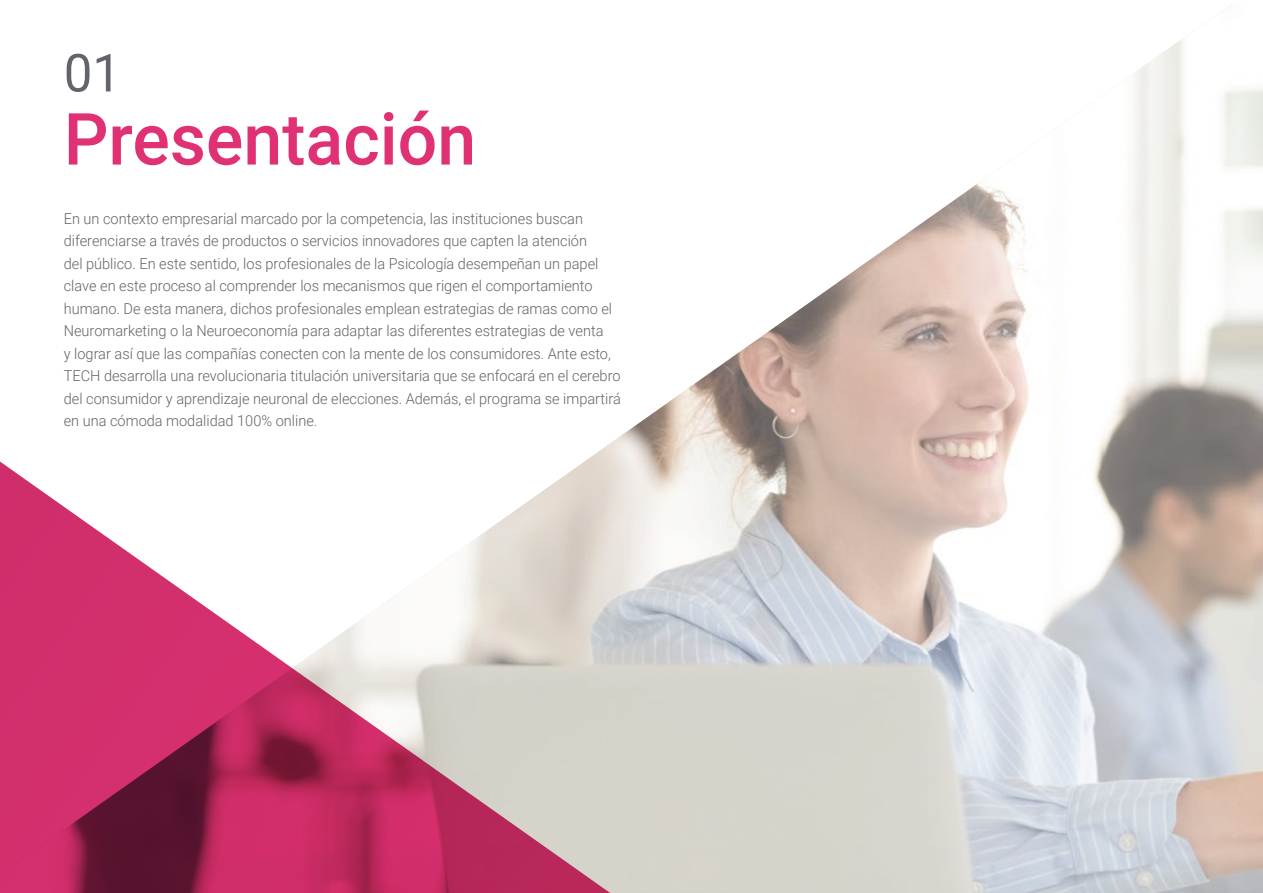
<style>
.page{position:relative;width:1263px;height:893px;background:#fff}
.page>*{position:absolute;margin:0;border:0;box-sizing:border-box;transform-origin:0 0}
.t1{font:500 72px "Roboto";color:#df3174}
.t2{font:52.5px "Roboto";color:#61646a}
.t3{font:300 15px/22.5px "Roboto";color:#61646a}
</style>
<div class="page">
<img style="left:607px;top:8px;width:656px;height:885px">
<svg style="left:0;top:446px;width:640px;height:447px"></svg>
<h2 class="t2" style="left:64px;top:36px;width:59px">01</h2>
<h1 class="t1" style="left:64px;top:89px;width:414px">Presentación</h1>
<p class="t3" style="left:64px;top:207px;width:559px">En un contexto empresarial marcado por la competencia, las instituciones buscan diferenciarse a través de productos o servicios innovadores que capten la atención<br>del público. En este sentido, los profesionales de la Psicología desempeñan un papel clave en este proceso al comprender los mecanismos que rigen el comportamiento humano. De esta manera, dichos profesionales emplean estrategias de ramas como el Neuromarketing o la Neuroeconomía para adaptar las diferentes estrategias de venta<br>y lograr así que las compañías conecten con la mente de los consumidores. Ante esto, TECH desarrolla una revolucionaria titulación universitaria que se enfocará en el cerebro del consumidor y aprendizaje neuronal de elecciones. Además, el programa se impartirá en una cómoda modalidad 100% online.</p>
</div>
